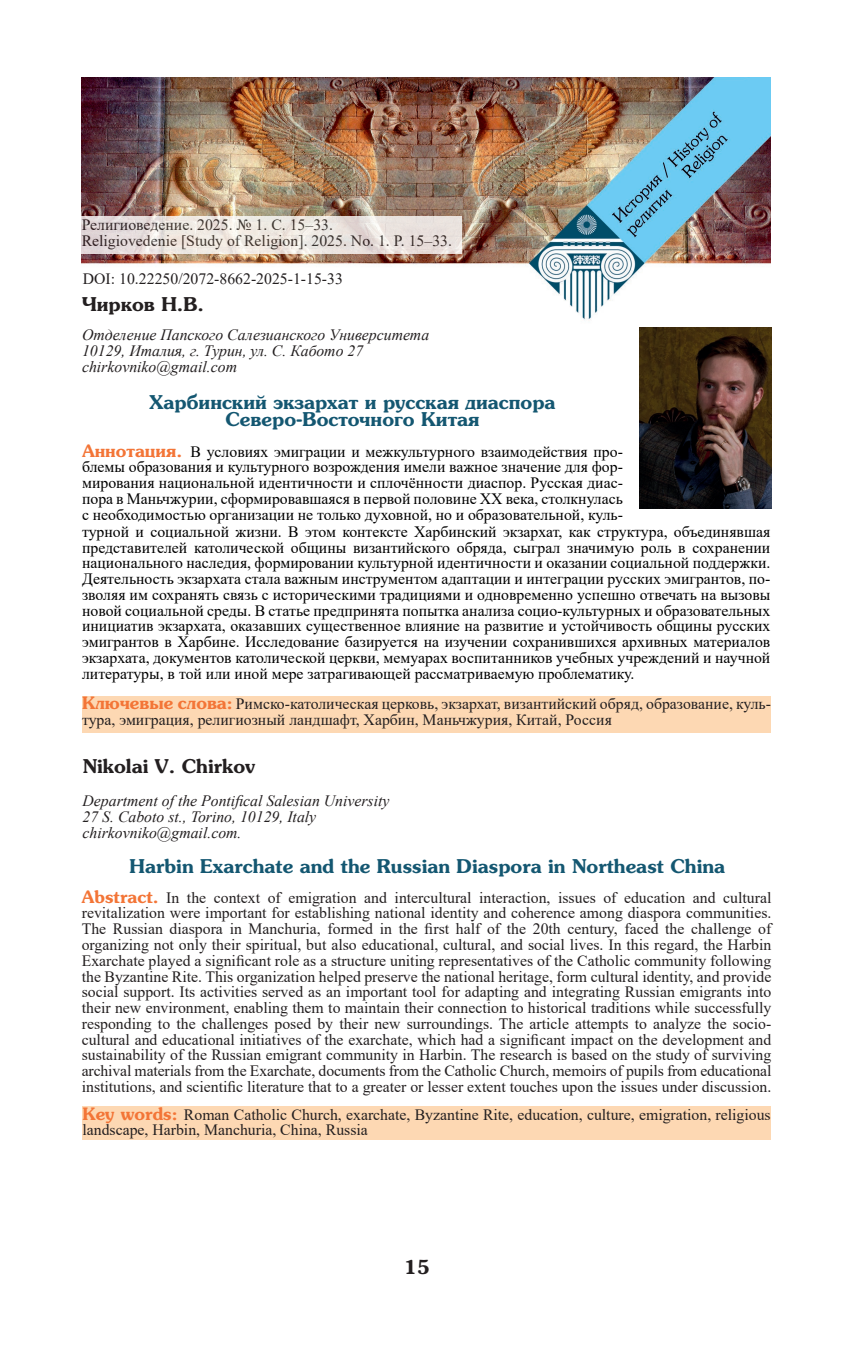
<style>
.page{position:relative;width:849px;height:1345px;background:#fff}
.page>*{position:absolute;margin:0;border:0;box-sizing:border-box;transform-origin:0 0}
.t1{font:700 17.5px/17.5px "Souvenir C";color:#145771;text-align:center}
.t2{font:700 17.5px "Souvenir C";color:#231f20}
.t3{font:15.75px/15.8px "Times New Roman";color:#231f20}
.t4{font:15.75px/15.8px "Times New Roman";color:#000;text-align:justify}
.t5{font:italic 15.75px/15.8px "Times New Roman";color:#231f20}
.s1{font-family:"Souvenir C";font-weight:700;color:#f37537}
</style>
<div class="page">
<img style="left:82px;top:78px;width:688px;height:242px">
<div style="left:82px;top:696px;width:688px;height:36px;background:#fdd8b3"></div>
<svg style="left:82px;top:216px;width:379px;height:37px;background:#eae3df"></svg>
<div style="left:82px;top:1106px;width:688px;height:33px;background:#fdd8b3"></div>
<img style="left:639px;top:327px;width:131px;height:181px">
<p class="t3" style="left:82px;top:217px;width:372px">Религиоведение. 2025. № 1. С. 15–33.<br>Religiovedenie [Study of Religion]. 2025. No. 1. P. 15–33.</p>
<p class="t3" style="left:83px;top:270px;width:261px">DOI: 10.22250/2072-8662-2025-1-15-33</p>
<p class="t2" style="left:82px;top:292px;width:124px">Чирков Н.В.</p>
<p class="t5" style="left:82px;top:327px;width:348px">Отделение Папского Салезианского Университета<br>10129, Италия, г. Турин, ул. С. Кабото 27 сhirkovniko@gmail.com</p>
<p class="t1" style="left:149px;top:393px;width:407px">Харбинский экзархат и русская диаспора<br>Северо-Восточного Китая</p>
<p class="t4" style="left:82px;top:443px;width:542px"><span class="s1">Аннотация.</span> В условиях эмиграции и межкультурного взаимодействия про&shy;блемы образования и культурного возрождения имели важное значение для фор&shy;мирования национальной идентичности и сплочённости диаспор. Русская диас&shy;пора в Маньчжурии, сформировавшаяся в первой половине XX века, столкнулась с необходимостью организации не только духовной, но и образовательной, куль-</p>
<p class="t4" style="left:82px;top:523px;width:689px">турной и социальной жизни. В этом контексте Харбинский экзархат, как структура, объединявшая представителей католической общины византийского обряда, сыграл значимую роль в сохранении национального наследия, формировании культурной идентичности и оказании социальной поддержки.<br>Деятельность экзархата стала важным инструментом адаптации и интеграции русских эмигрантов, по&shy;зволяя им сохранять связь с историческими традициями и одновременно успешно отвечать на вызовы новой социальной среды. В статье предпринята попытка анализа социо-культурных и образовательных инициатив экзархата, оказавших существенное влияние на развитие и устойчивость общины русских эмигрантов в Харбине. Исследование базируется на изучении сохранившихся архивных материалов экзархата, документов католической церкви, мемуарах воспитанников учебных учреждений и научной литературы, в той или иной мере затрагивающей рассматриваемую проблематику.</p>
<p class="t3" style="left:82px;top:695px;width:690px"><span class="s1">Ключевые слова:</span> Римско-католическая церковь, экзархат, византийский обряд, образование, куль&shy;тура, эмиграция, религиозный ландшафт, Харбин, Маньчжурия, Китай, Россия</p>
<p class="t2" style="left:83px;top:755px;width:174px">Nikolai V. Chirkov</p>
<p class="t5" style="left:82px;top:792px;width:308px">Department of the Pontifical Salesian University<br>27 S. Caboto st., Torino, 10129, Italy сhirkovniko@gmail.com.</p>
<p class="t1" style="left:129px;top:857px;width:597px">Harbin Exarchate and the Russian Diaspora in Northeast China</p>
<p class="t3" style="left:82px;top:889px;width:691px;text-align:justify"><span class="s1">Abstract.</span> In the context of emigration and intercultural interaction, issues of education and cultural revitalization were important for establishing national identity and coherence among diaspora communities.<br>The Russian diaspora in Manchuria, formed in the first half of the 20th century, faced the challenge of organizing not only their spiritual, but also educational, cultural, and social lives. In this regard, the Harbin Exarchate played a significant role as a structure uniting representatives of the Catholic community following the Byzantine Rite. This organization helped preserve the national heritage, form cultural identity, and provide social support. Its activities served as an important tool for adapting and integrating Russian emigrants into their new environment, enabling them to maintain their connection to historical traditions while successfully responding to the challenges posed by their new surroundings. The article attempts to analyze the socio&shy;cultural and educational initiatives of the exarchate, which had a significant impact on the development and sustainability of the Russian emigrant community in Harbin. The research is based on the study of surviving archival materials from the Exarchate, documents from the Catholic Church, memoirs of pupils from educational institutions, and scientific literature that to a greater or lesser extent touches upon the issues under discussion.</p>
<p class="t3" style="left:82px;top:1105px;width:689px"><span class="s1">Key words:</span> Roman Catholic Church, exarchate, Byzantine Rite, education, culture, emigration, religious landscape, Harbin, Manchuria, China, Russia</p>
<p class="t2" style="left:404px;top:1255px;width:27px">15</p>
</div>
